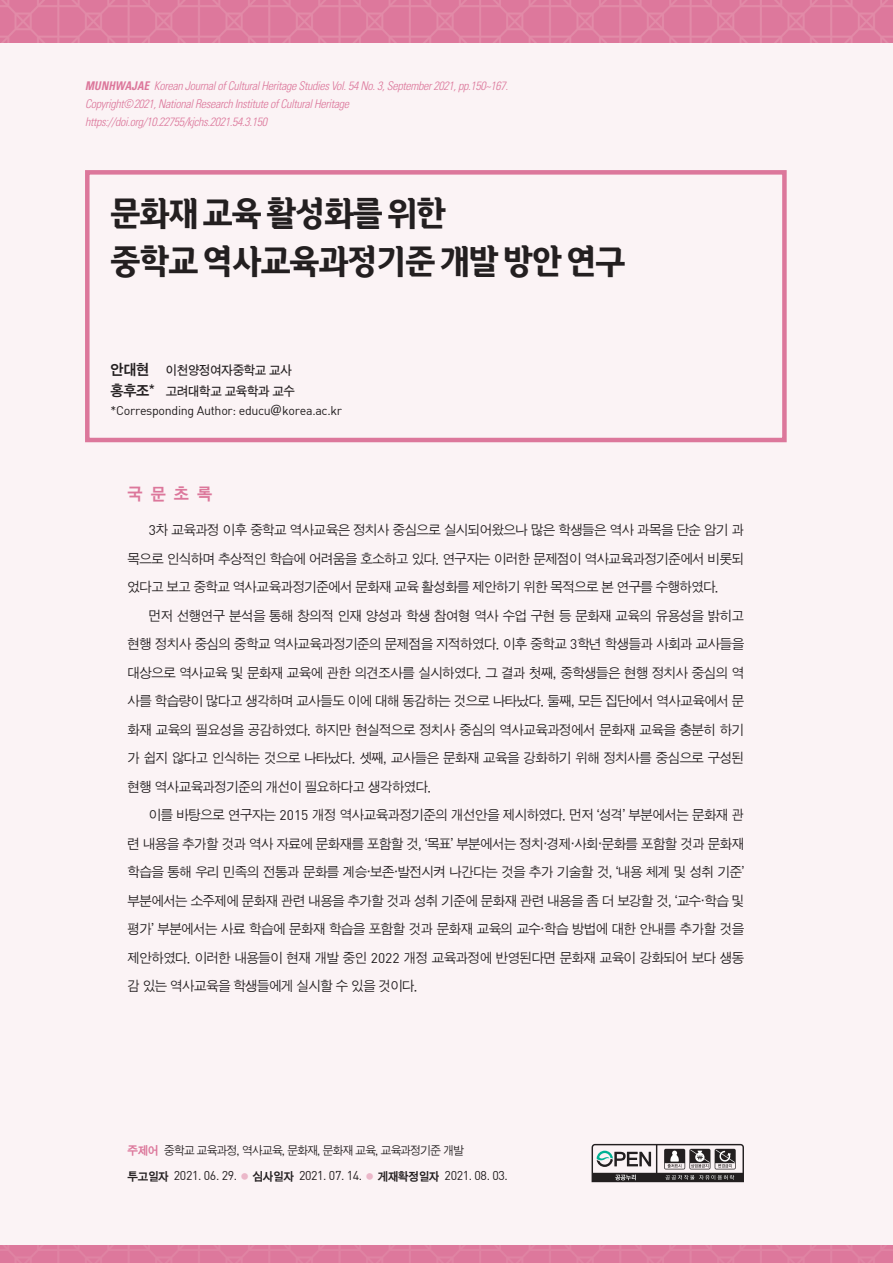
<style>
.page{position:relative;width:893px;height:1263px;background:#fbf3f5}
.page>*{position:absolute;margin:0;border:0;box-sizing:border-box;transform-origin:0 0}
.대제목{font:700 35.25px "Munhwajae Dolbom";letter-spacing:-.03em;color:#231f20}
.국문초록{font:17.25px "SD Gothic c Bd";color:#dc779b}
.국문초록_내용{font:13.8px/28.5px "SD Gothic a Lt";letter-spacing:-.035em;color:#231f20;text-align:justify}
.저자_소속기관{font:13.05px "SD Gothic b Md";letter-spacing:-.03em;color:#231f20}
.저자이름{font:13.05px "SD Gothic b Md";letter-spacing:-.03em;color:#231f20}
.투고일자{font:12.6px "Dinreg";letter-spacing:-.03em;color:#231f20}
.저자_이메일{font:12.45px "Dinreg";letter-spacing:-.025em;color:#231f20}
.t1{font:italic 300 condensed 12px "Univers LT Std";letter-spacing:-.03em;color:#dc779b}
.주제어{font:12px "SD Gothic a Lt";letter-spacing:-.05em;color:#231f20}
.s1{font-weight:700}
.s2{font-family:"SD Gothic c Bd";font-size:15px}
.s3{font-family:"SD Gothic Neoc c Rg"}
.s4{font-family:"Dinreg"}
.s5{font-family:"SD Gothic c Bd";color:#dc779b}
.s6{font-family:"SD Gothic c Bd";font-size:12px}
.s7{font-family:"SD Gothic c Bd";font-size:12px;color:#ebb7c9}
</style>
<div class="page">
<img style="left:0;top:0;width:893px;height:43px">
<img style="left:0;top:1246px;width:893px;height:17px">
<svg style="left:592px;top:1144px;width:152px;height:38px"></svg>
<div style="left:85px;top:170px;width:702px;height:272px;border:4px solid #dc779b"></div>
<p class="t1" style="left:85px;top:78px;width:424px"><span class="s1">MUNHWAJAE</span> Korean Journal of Cultural Heritage Studies Vol. 54 No. 3, September 2021, pp.150~167.</p>
<p class="t1" style="left:85px;top:96px;width:265px">Copyright©2021, National Research Institute of Cultural Heritage</p>
<p class="t1" style="left:85px;top:114px;width:184px">https://doi.org/10.22755/kjchs.2021.54.3.150</p>
<p class="대제목" style="left:111px;top:192px;width:337px">문화재 교육 활성화를 위한</p>
<p class="대제목" style="left:111px;top:240px;width:516px">중학교 역사교육과정기준 개발 방안 연구</p>
<p class="저자이름" style="left:111px;top:363px;width:183px"><span class="s2">안대현</span> 이천양정여자중학교 교사</p>
<p class="저자_소속기관" style="left:111px;top:384px;width:186px"><span class="s2">홍후조*</span> 고려대학교 교육학과 교수</p>
<p class="저자_이메일" style="left:111px;top:403px;width:233px">*Corresponding Author: educu<span class="s3">@</span>korea.ac.kr</p>
<p class="국문초록" style="left:128px;top:485px;width:86px">국 문 초 록</p>
<p class="국문초록_내용" style="left:128px;top:516px;width:618px;text-indent:21px"><span class="s4">3</span>차 교육과정 이후 중학교 역사교육은 정치사 중심으로 실시되어왔으나 많은 학생들은 역사 과목을 단순 암기 과 목으로 인식하며 추상적인 학습에 어려움을 호소하고 있다. 연구자는 이러한 문제점이 역사교육과정기준에서 비롯되 었다고 보고 중학교 역사교육과정기준에서 문화재 교육 활성화를 제안하기 위한 목적으로 본 연구를 수행하였다.</p>
<p class="국문초록_내용" style="left:128px;top:601px;width:618px;text-indent:21px">먼저 선행연구 분석을 통해 창의적 인재 양성과 학생 참여형 역사 수업 구현 등 문화재 교육의 유용성을 밝히고 현행 정치사 중심의 중학교 역사교육과정기준의 문제점을 지적하였다. 이후 중학교 <span class="s4">3</span>학년 학생들과 사회과 교사들을 대상으로 역사교육 및 문화재 교육에 관한 의견조사를 실시하였다. 그 결과 첫째, 중학생들은 현행 정치사 중심의 역 사를 학습량이 많다고 생각하며 교사들도 이에 대해 동감하는 것으로 나타났다. 둘째, 모든 집단에서 역사교육에서 문 화재 교육의 필요성을 공감하였다. 하지만 현실적으로 정치사 중심의 역사교육과정에서 문화재 교육을 충분히 하기 가 쉽지 않다고 인식하는 것으로 나타났다. 셋째, 교사들은 문화재 교육을 강화하기 위해 정치사를 중심으로 구성된 현행 역사교육과정기준의 개선이 필요하다고 생각하였다.</p>
<p class="국문초록_내용" style="left:128px;top:801px;width:618px;text-indent:21px">이를 바탕으로 연구자는 <span class="s4">2015</span> 개정 역사교육과정기준의 개선안을 제시하였다. 먼저 ‘성격’ 부분에서는 문화재 관 련 내용을 추가할 것과 역사 자료에 문화재를 포함할 것, ‘목표’ 부분에서는 정치·경제·사회·문화를 포함할 것과 문화재 학습을 통해 우리 민족의 전통과 문화를 계승·보존·발전시켜 나간다는 것을 추가 기술할 것, ‘내용 체계 및 성취 기준’ 부분에서는 소주제에 문화재 관련 내용을 추가할 것과 성취 기준에 문화재 관련 내용을 좀 더 보강할 것, ‘교수·학습 및 평가’ 부분에서는 사료 학습에 문화재 학습을 포함할 것과 문화재 교육의 교수·학습 방법에 대한 안내를 추가할 것을 제안하였다. 이러한 내용들이 현재 개발 중인 <span class="s4">2022</span> 개정 교육과정에 반영된다면 문화재 교육이 강화되어 보다 생동 감 있는 역사교육을 학생들에게 실시할 수 있을 것이다.</p>
<p class="주제어" style="left:128px;top:1145px;width:338px"><span class="s5">주제어</span> 중학교 교육과정, 역사교육, 문화재, 문화재 교육, 교육과정기준 개발</p>
<p class="투고일자" style="left:128px;top:1168px;width:382px"><span class="s6">투고일자</span> 2021. 06. 29. <span class="s7">●</span> <span class="s6">심사일자</span> 2021. 07. 14. <span class="s7">●</span> <span class="s6">게재확정일자</span> 2021. 08. 03.</p>
</div>
